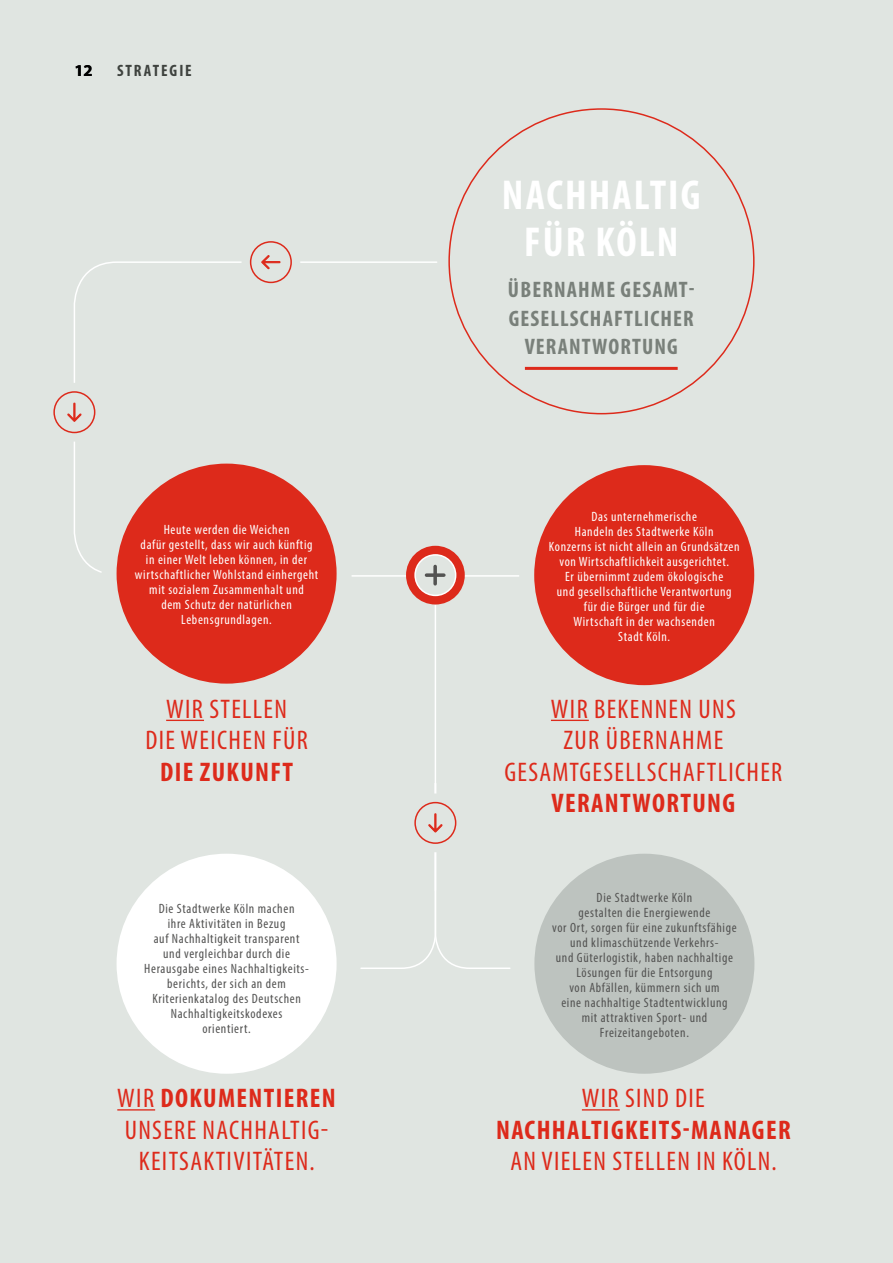
<style>
.page{position:relative;width:893px;height:1263px;background:#e0e5e1}
.page>*{position:absolute;margin:0;border:0;box-sizing:border-box;transform-origin:0 0}
.t1{font:700 condensed 42px/46.5px "Myriad Pro";letter-spacing:.05em;color:#fff;text-align:center}
.t2{font:condensed 27px/31.5px "Myriad Pro";letter-spacing:.05em;color:#dd2a1b;text-align:center}
.t3{font:700 condensed 27px "Myriad Pro";letter-spacing:.05em;color:#dd2a1b}
.t4{font:700 condensed 22.5px/28.5px "Myriad Pro";letter-spacing:.05em;color:#79807a;text-align:center}
.t5{font:700 condensed 16.5px "Myriad Pro";letter-spacing:.115em;color:#3e423e}
.t6{font:700 16.5px "Myriad Pro";color:#000}
.t7{font:condensed 13.5px/15px "Myriad Pro";letter-spacing:.05em;color:#535352;text-align:center}
.t8{font:condensed 13.5px/15px "Myriad Pro";letter-spacing:.05em;color:#fff;text-align:center}
.s1{font-weight:700}
</style>
<div class="page">
<hr style="left:290px;top:575px;width:285px;height:2px;background:#fff">
<svg style="left:74px;top:261px;width:363px;height:122px"></svg>
<div style="left:242px;top:233px;width:58px;height:58px;background:#e0e5e1;border-radius:50%"></div>
<div style="left:250px;top:241px;width:42px;height:42px;border:2px solid #dd2a1b;border-radius:50%"></div>
<svg style="left:261px;top:255px;width:19px;height:14px"></svg>
<hr style="left:525px;top:367px;width:153px;height:3px;background:#dd2a1b">
<hr style="left:166px;top:720px;width:38px;height:1px;background:#dd2a1b">
<hr style="left:551px;top:720px;width:38px;height:1px;background:#dd2a1b">
<hr style="left:582px;top:1109px;width:38px;height:1px;background:#dd2a1b">
<hr style="left:435px;top:605px;width:1px;height:285px;background:#fff">
<hr style="left:117px;top:1109px;width:38px;height:1px;background:#dd2a1b">
<div style="left:53px;top:391px;width:42px;height:42px;border:2px solid #dd2a1b;border-radius:50%"></div>
<svg style="left:67px;top:391px;width:35px;height:182px"></svg>
<div style="left:534px;top:854px;width:220px;height:220px;background:#bdc3bf;border-radius:50%"></div>
<div style="left:117px;top:854px;width:220px;height:220px;background:#fff;border-radius:50%"></div>
<div style="left:406px;top:546px;width:59px;height:58px;background:#dd2a1b;border-radius:50%"></div>
<div style="left:415px;top:555px;width:41px;height:40px;background:#e0e5e1;border-radius:50%"></div>
<div style="left:414px;top:554px;width:42px;height:42px;border:2px solid #fff;border-radius:50%"></div>
<svg style="left:426px;top:573px;width:18px;height:4px"></svg>
<svg style="left:433px;top:566px;width:4px;height:18px"></svg>
<div style="left:527px;top:458px;width:235px;height:235px;background:#dd2a1b;border-radius:50%"></div>
<div style="left:519px;top:450px;width:250px;height:250px;border:15px solid #e0e5e1;border-radius:50%"></div>
<div style="left:109px;top:456px;width:235px;height:235px;background:#dd2a1b;border-radius:50%"></div>
<div style="left:102px;top:449px;width:250px;height:250px;border:15px solid #e0e5e1;border-radius:50%"></div>
<svg style="left:360px;top:783px;width:151px;height:186px"></svg>
<p class="t6" style="left:74px;top:60px;width:20px">12</p>
<p class="t5" style="left:117px;top:60px;width:76px">STRATEGIE</p>
<p class="t8" style="left:135px;top:522px;width:185px">Heute werden die Weichen<br>dafür gestellt, dass wir auch künftig in einer Welt leben können, in der wirtschaftlicher Wohlstand einhergeht mit sozialem Zusammenhalt und<br>dem Schutz der natürlichen<br>Lebensgrundlagen.</p>
<h2 class="t2" style="left:145px;top:693px;width:164px">WIR STELLEN<br>DIE WEICHEN FÜR</h2>
<h2 class="t3" style="left:160px;top:755px;width:134px">DIE ZUKUNFT</h2>
<p class="t7" style="left:144px;top:901px;width:166px">Die Stadtwerke Köln machen<br>ihre Aktivitäten in Bezug<br>auf Nachhaltigkeit transparent und vergleichbar durch die<br>Herausgabe eines Nachhaltigkeits&shy;berichts, der sich an dem<br>Kriterienkatalog des Deutschen<br>Nachhaltigkeitskodexes<br>orientiert.</p>
<h2 class="t2" style="left:117px;top:1082px;width:220px">WIR <span class="s1">DOKUMENTIEREN<br></span>UNSERE NACHHALTIG-<br>KEITSAKTIVITÄTEN.</h2>
<h1 class="t1" style="left:502px;top:171px;width:200px">NACHHALTIG<br>FÜR KÖLN</h1>
<h3 class="t4" style="left:508px;top:275px;width:188px">ÜBERNAHME GESAMT-<br>GESELLSCHAFTLICHER<br>VERANTWORTUNG</h3>
<p class="t8" style="left:549px;top:509px;width:192px">Das unternehmerische<br>Handeln des Stadtwerke Köln<br>Konzerns ist nicht allein an Grundsätzen von Wirtschaftlichkeit ausgerichtet.<br>Er übernimmt zudem ökologische<br>und gesellschaftliche Verantwortung für die Bürger und für die<br>Wirtschaft in der wachsenden<br>Stadt Köln.</p>
<h2 class="t2" style="left:504px;top:693px;width:279px">WIR BEKENNEN UNS<br>ZUR ÜBERNAHME<br>GESAMTGESELLSCHAFTLICHER</h2>
<h2 class="t3" style="left:551px;top:786px;width:185px">VERANTWORTUNG</h2>
<p class="t7" style="left:552px;top:890px;width:186px">Die Stadtwerke Köln<br>gestalten die Energiewende<br>vor Ort, sorgen für eine zukunftsfähige und klimaschützende Verkehrs-<br>und Güterlogistik, haben nachhaltige<br>Lösungen für die Entsorgung<br>von Abfällen, kümmern sich um<br>eine nachhaltige Stadtentwicklung mit attraktiven Sport- und<br>Freizeitangeboten.</p>
<h2 class="t2" style="left:582px;top:1082px;width:124px">WIR SIND DIE</h2>
<h2 class="t3" style="left:496px;top:1113px;width:296px">NACHHALTIGKEITS-MANAGER</h2>
<h2 class="t2" style="left:510px;top:1145px;width:268px">AN VIELEN STELLEN IN KÖLN.</h2>
</div>
